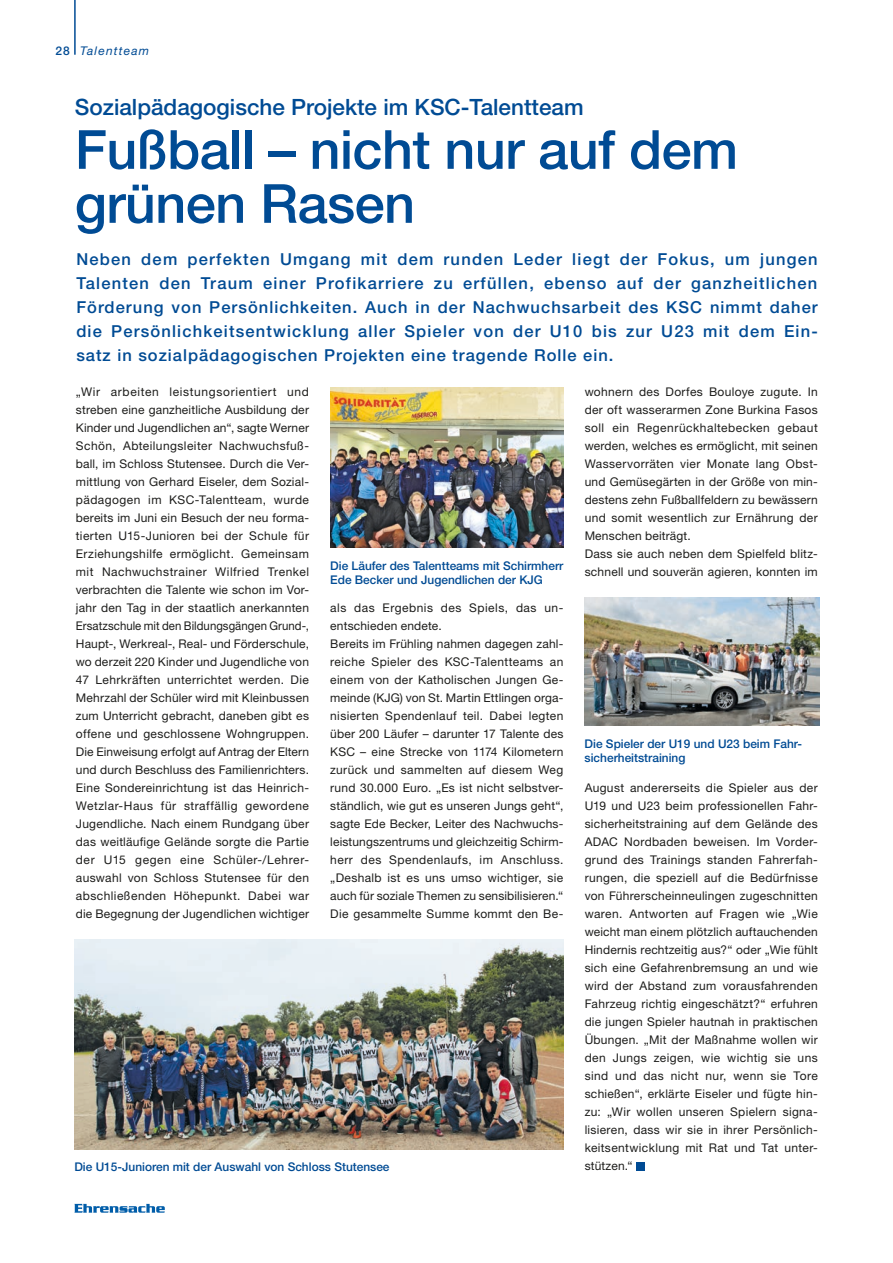
<style>
.page{position:relative;width:893px;height:1263px;background:#fff}
.page>*{position:absolute;margin:0;border:0;box-sizing:border-box;transform-origin:0 0}
.t1{font:500 54px/54px "Helvetica Neue";letter-spacing:-.01em;color:#004b94}
.t2{font:500 22.5px "Helvetica Neue";color:#004b94}
.t3{font:500 16.5px/24px "Helvetica Neue";letter-spacing:.06em;color:#004b94;text-align:justify}
.t4{font:12px/18px "Helvetica Neue";letter-spacing:.02em;color:#1d1d1b;text-align:justify}
.t5{font:500 12px/14.4px "Helvetica Neue";color:#004b94}
.t6{font:12px/18px "Helvetica Neue";letter-spacing:.04em;color:#1d1d1b}
.t7{font:italic 12px "Helvetica Neue";letter-spacing:.1em;color:#004b94}
.s1{font-weight:500;font-style:normal}
</style>
<div class="page">
<div style="left:636px;top:1162px;width:8px;height:8px;background:#004b94"></div>
<hr style="left:74px;top:0;width:2px;height:55px;background:#004b94">
<svg style="left:74px;top:1204px;width:90px;height:9px"></svg>
<img style="left:74px;top:939px;width:489px;height:210px">
<img style="left:585px;top:597px;width:234px;height:129px">
<img style="left:330px;top:388px;width:233px;height:160px">
<p class="t7" style="left:55px;top:43px;width:95px"><span class="s1">28</span> Talentteam</p>
<p class="t2" style="left:75px;top:93px;width:510px">Sozialpädagogische Projekte im KSC-Talentteam</p>
<p class="t1" style="left:75px;top:122px;width:665px">Fußball – nicht nur auf dem grünen Rasen</p>
<p class="t3" style="left:76px;top:247px;width:743px">Neben dem perfekten Umgang mit dem runden Leder liegt der Fokus, um jungen Talenten den Traum einer Profikarriere zu erfüllen, ebenso auf der ganzheitlichen Förderung von Persönlichkeiten. Auch in der Nachwuchsarbeit des KSC nimmt daher die Persönlichkeitsentwicklung aller Spieler von der U10 bis zur U23 mit dem Ein&shy;satz in sozialpädagogischen Projekten eine tragende Rolle ein.</p>
<p class="t4" style="left:76px;top:383px;width:235px">„Wir arbeiten leistungsorientiert und streben eine ganzheitliche Ausbildung der Kinder und Jugendlichen an“, sagte Werner Schön, Abteilungsleiter Nachwuchsfuß&shy;ball, im Schloss Stutensee. Durch die Ver&shy;mittlung von Gerhard Eiseler, dem Sozial&shy;pädagogen im KSC-Talentteam, wurde bereits im Juni ein Besuch der neu forma&shy;tierten U15-Junioren bei der Schule für Erziehungshilfe ermöglicht. Gemeinsam mit Nachwuchstrainer Wilfried Trenkel verbrachten die Talente wie schon im Vor&shy;jahr den Tag in der staatlich anerkannten Ersatzschule mit den Bildungsgängen Grund-, Haupt-, Werkreal-, Real- und Förderschule, wo derzeit 220 Kinder und Jugendliche von 47 Lehrkräften unterrichtet werden. Die Mehrzahl der Schüler wird mit Kleinbussen zum Unterricht gebracht, daneben gibt es offene und geschlossene Wohngruppen.<br>Die Einweisung erfolgt auf Antrag der Eltern und durch Beschluss des Familienrichters.<br>Eine Sondereinrichtung ist das Heinrich-Wetzlar-Haus für straffällig gewordene Jugendliche. Nach einem Rundgang über das weitläufige Gelände sorgte die Partie der U15 gegen eine Schüler-/Lehrer&shy;auswahl von Schloss Stutensee für den abschließenden Höhepunkt. Dabei war die Begegnung der Jugendlichen wichtiger</p>
<p class="t5" style="left:330px;top:558px;width:235px">Die Läufer des Talentteams mit Schirmherr<br>Ede Becker und Jugendlichen der KJG</p>
<p class="t6" style="left:330px;top:599px;width:235px">als das Ergebnis des Spiels, das un&shy;entschieden endete.</p>
<p class="t4" style="left:330px;top:635px;width:235px">Bereits im Frühling nahmen dagegen zahl&shy;reiche Spieler des KSC-Talentteams an einem von der Katholischen Jungen Ge&shy;meinde (KJG) von St. Martin Ettlingen orga&shy;nisierten Spendenlauf teil. Dabei legten über 200 Läufer – darunter 17 Talente des KSC – eine Strecke von 1174 Kilometern zurück und sammelten auf diesem Weg rund 30.000 Euro. „Es ist nicht selbstver&shy;ständlich, wie gut es unseren Jungs geht“, sagte Ede Becker, Leiter des Nachwuchs&shy;leistungszentrums und gleichzeitig Schirm&shy;herr des Spendenlaufs, im Anschluss. „Deshalb ist es uns umso wichtiger, sie auch für soziale Themen zu sensibilisieren.“ Die gesammelte Summe kommt den Be-</p>
<p class="t5" style="left:74px;top:1160px;width:317px">Die U15-Junioren mit der Auswahl von Schloss Stutensee</p>
<p class="t4" style="left:585px;top:383px;width:235px">wohnern des Dorfes Bouloye zugute. In der oft wasserarmen Zone Burkina Fasos soll ein Regenrückhaltebecken gebaut werden, welches es ermöglicht, mit seinen Wasservorräten vier Monate lang Obst&shy;und Gemüsegärten in der Größe von min&shy;destens zehn Fußballfeldern zu bewässern und somit wesentlich zur Ernährung der Menschen beiträgt.</p>
<p class="t4" style="left:585px;top:545px;width:235px">Dass sie auch neben dem Spielfeld blitz&shy;schnell und souverän agieren, konnten im</p>
<p class="t5" style="left:585px;top:736px;width:219px">Die Spieler der U19 und U23 beim Fahr&shy;sicherheitstraining</p>
<p class="t4" style="left:585px;top:779px;width:235px">August andererseits die Spieler aus der U19 und U23 beim professionellen Fahr&shy;sicherheitstraining auf dem Gelände des ADAC Nordbaden beweisen. Im Vorder&shy;grund des Trainings standen Fahrerfah&shy;rungen, die speziell auf die Bedürfnisse von Führerscheinneulingen zugeschnitten waren. Antworten auf Fragen wie „Wie weicht man einem plötzlich auftauchenden Hindernis rechtzeitig aus?“ oder „Wie fühlt sich eine Gefahrenbremsung an und wie wird der Abstand zum vorausfahrenden Fahrzeug richtig eingeschätzt?“ erfuhren die jungen Spieler hautnah in praktischen Übungen. „Mit der Maßnahme wollen wir den Jungs zeigen, wie wichtig sie uns sind und das nicht nur, wenn sie Tore schießen“, erklärte Eiseler und fügte hin&shy;zu: „Wir wollen unseren Spielern signa&shy;lisieren, dass wir sie in ihrer Persönlich&shy;keitsentwicklung mit Rat und Tat unter&shy;stützen.“</p>
</div>
